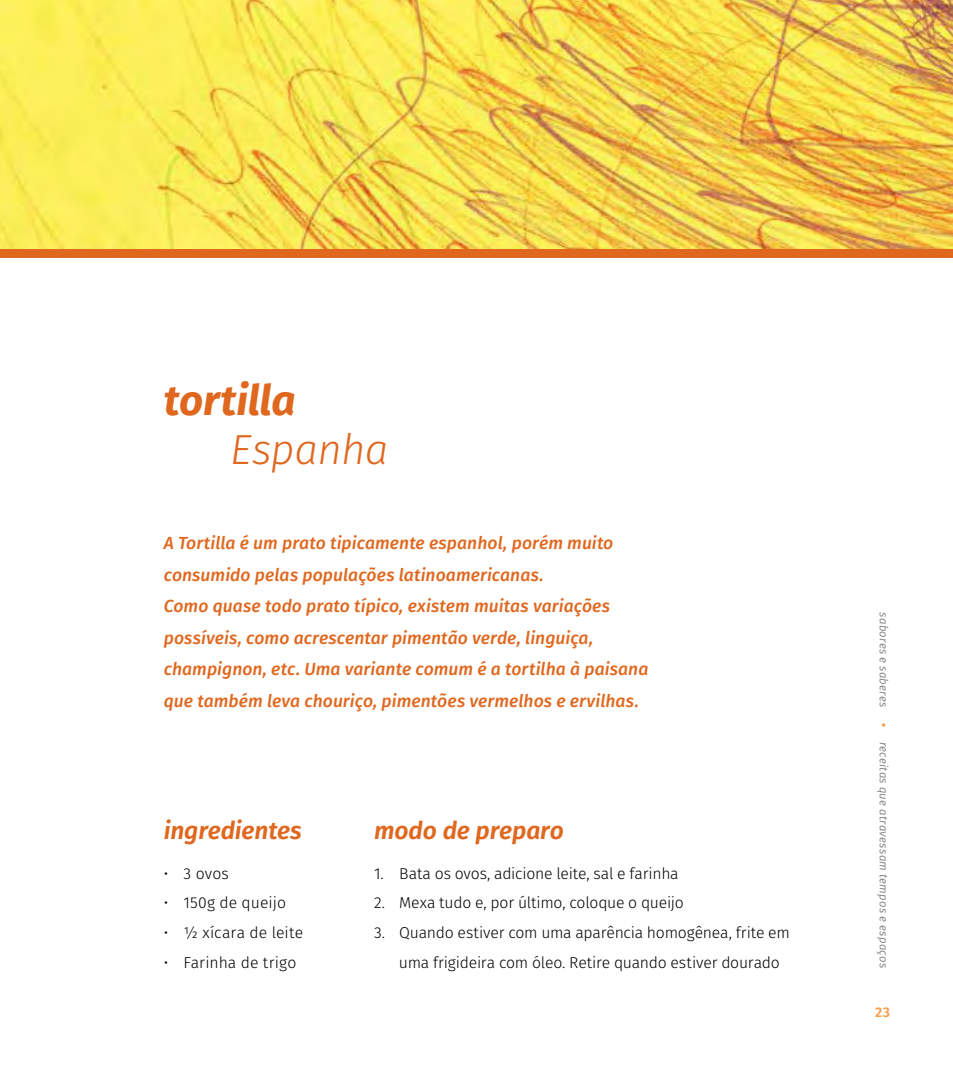
<style>
.page{position:relative;width:953px;height:1092px;background:#fff}
.page>*{position:absolute;margin:0;border:0;box-sizing:border-box;transform-origin:0 0}
.t1{font:italic 700 42px "Fira Sans";letter-spacing:-.005em;color:#e0671e}
.t2{font:italic 300 42px "Fira Sans";letter-spacing:-.015em;color:#e0671e}
.t3{font:italic 600 24.5px "Fira Sans";letter-spacing:-.005em;color:#e0671e}
.t4{font:italic 500 17.5px/31.5px "Fira Sans";letter-spacing:.005em;color:#e0671e}
.t5{font:300 15.75px/29.8px "Fira Sans";letter-spacing:-.01em;color:#000}
.t6{font:300 15.75px "Fira Sans";letter-spacing:.01em;color:#000}
.t7{font:600 14px "Fira Sans";color:#f89d49}
.t8{font:italic 11.38px "Fira Sans";letter-spacing:.025em;color:#808284}
.s1{font-weight:800;font-style:normal;color:#f89d49}
</style>
<div class="page">
<img style="left:0;top:0;width:952px;height:249px">
<div style="left:0;top:249px;width:952px;height:8px;background:#e0671e"></div>
<h1 class="t1" style="left:164px;top:365px;width:133px">tortilla</h1>
<h1 class="t2" style="left:230px;top:419px;width:160px">Espanha</h1>
<p class="t4" style="left:164px;top:526px;width:486px">A Tortilla é um prato tipicamente espanhol, porém muito consumido pelas populações latinoamericanas.<br>Como quase todo prato típico, existem muitas variações possíveis, como acrescentar pimentão verde, linguiça, champignon, etc. Uma variante comum é a tortilha à paisana que também leva chouriço, pimentões vermelhos e ervilhas.</p>
<h2 class="t3" style="left:164px;top:810px;width:139px">ingredientes</h2>
<p class="t5" style="left:164px;top:858px;width:67px">• 3 ovos</p>
<p class="t5" style="left:164px;top:887px;width:124px">• 150g de queijo</p>
<p class="t6" style="left:164px;top:921px;width:141px">• ½ xícara de leite</p>
<p class="t5" style="left:164px;top:947px;width:134px">• Farinha de trigo</p>
<h2 class="t3" style="left:374px;top:810px;width:191px">modo de preparo</h2>
<p class="t5" style="left:374px;top:858px;width:306px">1. Bata os ovos, adicione leite, sal e farinha</p>
<p class="t5" style="left:374px;top:887px;width:311px">2. Mexa tudo e, por último, coloque o queijo</p>
<p class="t5" style="left:399px;top:917px;width:392px;text-indent:-25px">3. Quando estiver com uma aparência homogênea, frite em uma frigideira com óleo. Retire quando estiver dourado</p>
<p class="t8" style="left:892px;top:612px;width:97px;rotate:90deg">sabores e saberes</p>
<p class="t8" style="left:892px;top:722px;width:247px;rotate:90deg"><span class="s1">•</span> receitas que atravessam tempos e espaços</p>
<p class="t7" style="left:875px;top:1000px;width:16px">23</p>
</div>
